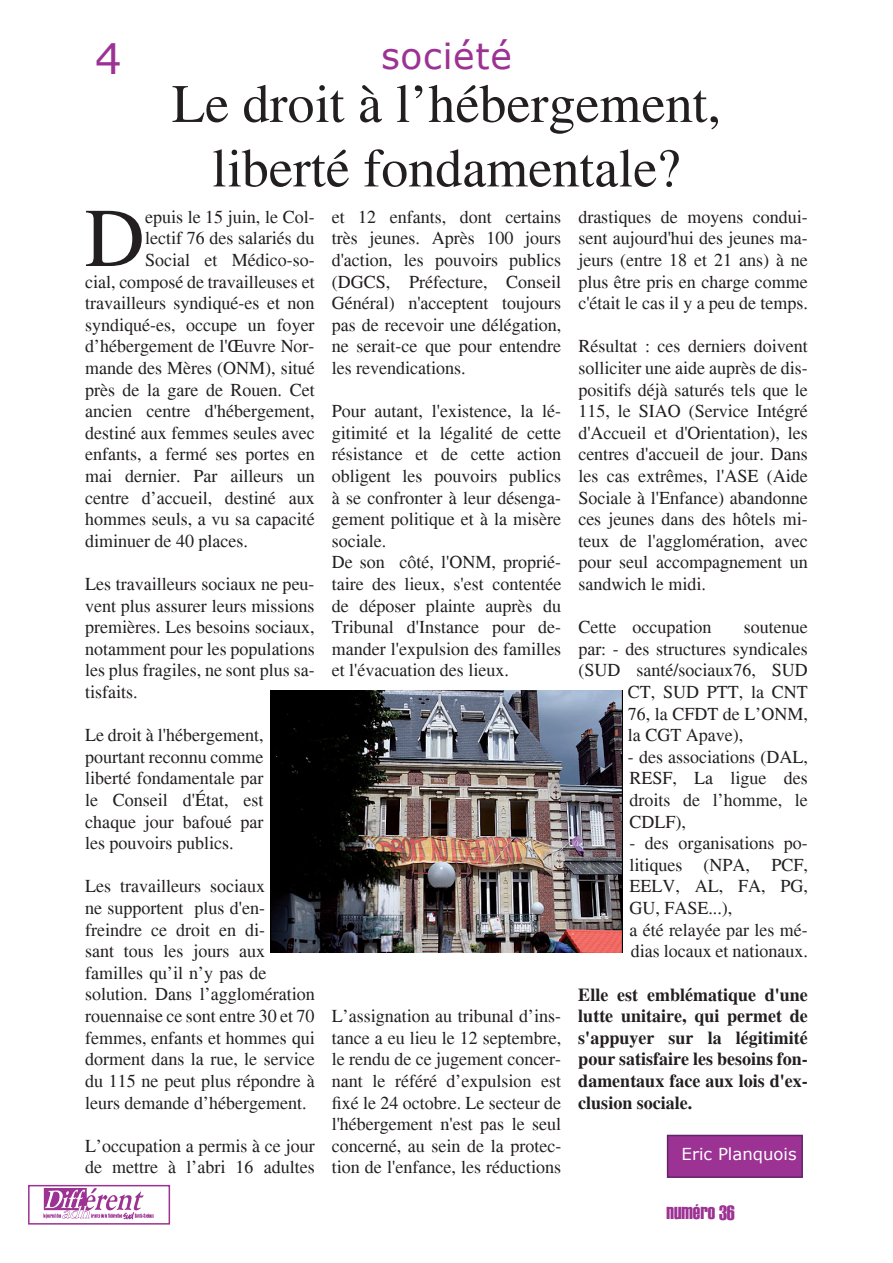
<style>
.page{position:relative;width:893px;height:1263px;background:#fff}
.page>*{position:absolute;margin:0;border:0;box-sizing:border-box;transform-origin:0 0}
.t1{font:83.1px "Times";color:#231f20}
.t2{font:54px/64.5px "Times";color:#231f20;text-align:center}
.t3{font:42px "Verdana";color:#9c3293}
.t4{font:36px "Verdana";letter-spacing:.02em;color:#9c3293}
.t5{font:21px "Haettenschweiler";color:#9c3293}
.t6{font:18px/21.6px "Times";color:#231f20;text-align:justify}
.t7{font:700 18px/21.6px "Times";color:#231f20;text-align:justify}
.t8{font:16.5px "Verdana";color:#fff}
</style>
<div class="page">
<div style="left:667px;top:1135px;width:136px;height:43px;background:#9c3293;border:2px solid #63236a"></div>
<img style="left:43px;top:1188px;width:111px;height:32px">
<div style="left:28px;top:1185px;width:142px;height:39px;border:2px solid #9c3293"></div>
<img style="left:271px;top:690px;width:351px;height:263px">
<h3 class="t3" style="left:95px;top:30px;width:28px">4</h3>
<h3 class="t4" style="left:381px;top:32px;width:132px">société</h3>
<h2 class="t2" style="left:172px;top:71px;width:550px">Le droit à l’hébergement, liberté fondamentale?</h2>
<h1 class="t1" style="left:85px;top:189px;width:61px">D</h1>
<p class="t6" style="left:145px;top:206px;width:171px">epuis le 15 juin, le Col-</p>
<p class="t6" style="left:145px;top:227px;width:171px">lectif 76 des salariés du</p>
<p class="t6" style="left:145px;top:249px;width:171px">Social et Médico-so-</p>
<p class="t6" style="left:85px;top:271px;width:231px">cial, composé de travailleuses et</p>
<p class="t6" style="left:85px;top:292px;width:231px">travailleurs syndiqué-es et non</p>
<p class="t6" style="left:85px;top:314px;width:231px">syndiqué-es, occupe un foyer</p>
<p class="t6" style="left:85px;top:335px;width:231px">d’hébergement de l'Œuvre Nor-</p>
<p class="t6" style="left:85px;top:357px;width:231px">mande des Mères (ONM), situé</p>
<p class="t6" style="left:85px;top:379px;width:231px">près de la gare de Rouen. Cet</p>
<p class="t6" style="left:85px;top:400px;width:231px">ancien centre d'hébergement,</p>
<p class="t6" style="left:85px;top:422px;width:231px">destiné aux femmes seules avec</p>
<p class="t6" style="left:85px;top:443px;width:231px">enfants, a fermé ses portes en</p>
<p class="t6" style="left:85px;top:465px;width:231px">mai dernier. Par ailleurs un</p>
<p class="t6" style="left:85px;top:487px;width:231px">centre d’accueil, destiné aux</p>
<p class="t6" style="left:85px;top:508px;width:231px">hommes seuls, a vu sa capacité</p>
<p class="t6" style="left:85px;top:530px;width:164px">diminuer de 40 places.</p>
<p class="t6" style="left:85px;top:573px;width:231px">Les travailleurs sociaux ne peu&shy;vent plus assurer leurs missions premières. Les besoins sociaux, notamment pour les populations les plus fragiles, ne sont plus sa&shy;tisfaits.</p>
<p class="t6" style="left:85px;top:724px;width:180px">Le droit à l'hébergement, pourtant reconnu comme liberté fondamentale par le Conseil d'État, est chaque jour bafoué par les pouvoirs publics.</p>
<p class="t6" style="left:85px;top:875px;width:231px;text-align:left">Les travailleurs sociaux<br>ne supportent plus d'en&shy;freindre ce droit en di-<br>sant tous les jours aux familles qu’il n’y pas de solution. Dans l’agglomération rouennaise ce sont entre 30 et 70 femmes, enfants et hommes qui dorment dans la rue, le service du 115 ne peut plus répondre à leurs demande d’hébergement.</p>
<p class="t6" style="left:85px;top:1135px;width:231px">L’occupation a permis à ce jour de mettre à l’abri 16 adultes</p>
<p class="t6" style="left:332px;top:206px;width:231px">et 12 enfants, dont certains très jeunes. Après 100 jours d'action, les pouvoirs publics (DGCS, Préfecture, Conseil Général) n'acceptent toujours pas de recevoir une délégation, ne serait-ce que pour entendre les revendications.</p>
<p class="t6" style="left:332px;top:400px;width:231px;text-align:left">Pour autant, l'existence, la lé&shy;gitimité et la légalité de cette résistance et de cette action obligent les pouvoirs publics à se confronter à leur désenga&shy;gement politique et à la misère sociale.<br>De son côté, l'ONM, proprié&shy;taire des lieux, s'est contentée de déposer plainte auprès du<br>Tribunal d'Instance pour de&shy;mander l'expulsion des familles et l'évacuation des lieux.</p>
<p class="t6" style="left:332px;top:1005px;width:231px">L’assignation au tribunal d’ins&shy;tance a eu lieu le 12 septembre, le rendu de ce jugement concer&shy;nant le référé d’expulsion est fixé le 24 octobre. Le secteur de l'hébergement n'est pas le seul concerné, au sein de la protec&shy;tion de l'enfance, les réductions</p>
<p class="t6" style="left:578px;top:206px;width:231px">drastiques de moyens condui&shy;sent aujourd'hui des jeunes ma&shy;jeurs (entre 18 et 21 ans) à ne plus être pris en charge comme c'était le cas il y a peu de temps.</p>
<p class="t6" style="left:578px;top:335px;width:231px">Résultat : ces derniers doivent solliciter une aide auprès de dis&shy;positifs déjà saturés tels que le 115, le SIAO (Service Intégré d'Accueil et d'Orientation), les centres d'accueil de jour. Dans les cas extrêmes, l'ASE (Aide Sociale à l'Enfance) abandonne ces jeunes dans des hôtels mi&shy;teux de l'agglomération, avec pour seul accompagnement un sandwich le midi.</p>
<p class="t6" style="left:578px;top:616px;width:135px">Cette occupation</p>
<p class="t6" style="left:744px;top:616px;width:65px">soutenue</p>
<p class="t6" style="left:578px;top:638px;width:231px">par: - des structures syndicales</p>
<p class="t6" style="left:578px;top:659px;width:231px">(SUD santé/sociaux76, SUD</p>
<p class="t6" style="left:628px;top:681px;width:182px">CT, SUD PTT, la CNT</p>
<p class="t6" style="left:628px;top:703px;width:182px">76, la CFDT de L’ONM,</p>
<p class="t6" style="left:628px;top:724px;width:117px">la CGT Apave),</p>
<p class="t6" style="left:628px;top:746px;width:182px">- des associations (DAL, RESF, La ligue des droits de l’homme, le CDLF),</p>
<p class="t6" style="left:629px;top:832px;width:180px;text-align:left">- des organisations po&shy;litiques (NPA, PCF,<br>EELV, AL, FA, PG,<br>GU, FASE...),<br>a été relayée par les mé&shy;dias locaux et nationaux.</p>
<p class="t7" style="left:578px;top:983px;width:231px">Elle est emblématique d'une lutte unitaire, qui permet de s'appuyer sur la légitimité pour satisfaire les besoins fon&shy;damentaux face aux lois d'ex&shy;clusion sociale.</p>
<p class="t8" style="left:682px;top:1142px;width:117px">Eric Planquois</p>
<p class="t5" style="left:666px;top:1198px;width:70px">numéro 36</p>
</div>
